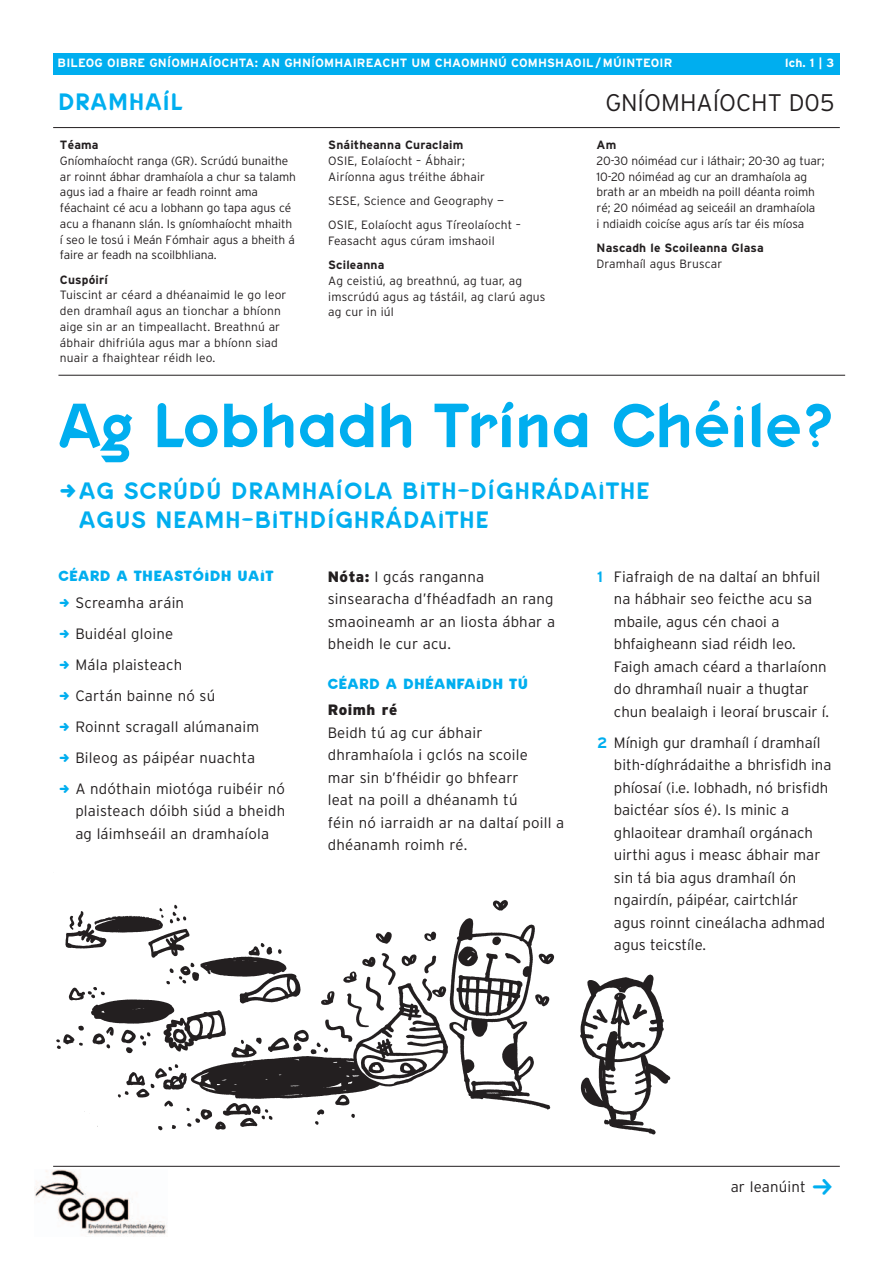
<style>
.page{position:relative;width:893px;height:1263px;background:#fff}
.page>*{position:absolute;margin:0;border:0;box-sizing:border-box;transform-origin:0 0}
.t1{font:63px "Keedy Sans Reg";color:#00aeef}
.t2{font:24px/28.8px "Keedy Sans Reg";letter-spacing:.055em;color:#00aeef}
.t3{font:300 24px "Interstate";color:#231f20}
.t4{font:300 15px/22.5px "Interstate";color:#231f20}
.t5{font:700 15px "Keedy Sans";letter-spacing:.05em;color:#00aeef}
.t6{font:900 15px "Interstate";letter-spacing:.035em;color:#231f20}
.t7{font:300 12px/15.8px "Interstate";letter-spacing:-.005em;color:#231f20}
.t8{font:300 12px/15.8px "Interstate";letter-spacing:.015em;color:#231f20}
.t9{font:700 12px "Interstate";letter-spacing:.015em;color:#fff}
.t10{font:700 12px "Interstate";letter-spacing:.015em;color:#231f20}
.s1{font-weight:900}
.s2{font-weight:700;color:#00aeef}
</style>
<div class="page">
<img style="left:35px;top:1169px;width:132px;height:67px">
<img style="left:53px;top:900px;width:625px;height:266px">
<div style="left:53px;top:53px;width:787px;height:21px;background:#00aeef"></div>
<hr style="left:53px;top:127px;width:787px;height:1px;background:#231f20">
<hr style="left:58px;top:375px;width:787px;height:1px;background:#231f20">
<hr style="left:53px;top:1166px;width:787px;height:1px;background:#231f20">
<p class="t9" style="left:58px;top:56px;width:616px">BILEOG OIBRE GNÍOMHAÍOCHTA: AN GHNÍOMHAIREACHT UM CHAOMHNÚ COMHSHAOIL / MÚINTEOIR</p>
<p class="t9" style="left:785px;top:56px;width:50px">lch. 1 | 3</p>
<h2 class="t2" style="left:58px;top:87px;width:125px">DRAMHAÍL</h2>
<h2 class="t3" style="left:605px;top:89px;width:231px">GNÍOMHAÍOCHT D05</h2>
<p class="t10" style="left:60px;top:138px;width:40px">Téama</p>
<p class="t7" style="left:60px;top:153px;width:238px">Gníomhaíocht ranga (GR). Scrúdú bunaithe ar roinnt ábhar dramhaíola a chur sa talamh agus iad a fhaire ar feadh roinnt ama féachaint cé acu a lobhann go tapa agus cé acu a fhanann slán. Is gníomhaíocht mhaith í seo le tosú i Meán Fómhair agus a bheith á faire ar feadh na scoilbhliana.</p>
<p class="t10" style="left:60px;top:273px;width:49px">Cuspóirí</p>
<p class="t8" style="left:60px;top:287px;width:228px">Tuiscint ar céard a dhéanaimid le go leor den dramhaíl agus an tionchar a bhíonn aige sin ar an timpeallacht. Breathnú ar ábhair dhifriúla agus mar a bhíonn siad nuair a fhaightear réidh leo.</p>
<p class="t10" style="left:328px;top:138px;width:137px">Snáitheanna Curaclaim</p>
<p class="t8" style="left:328px;top:153px;width:158px">OSIE, Eolaíocht – Ábhair;<br>Airíonna agus tréithe ábhair</p>
<p class="t8" style="left:328px;top:189px;width:194px;line-height:24.3px">SESE, Science and Geography —<br>OSIE, Eolaíocht agus Tíreolaíocht –</p>
<p class="t8" style="left:328px;top:233px;width:168px">Feasacht agus cúram imshaoil</p>
<p class="t10" style="left:328px;top:258px;width:58px">Scileanna</p>
<p class="t8" style="left:328px;top:273px;width:219px">Ag ceistiú, ag breathnú, ag tuar, ag imscrúdú agus ag tástáil, ag clarú agus ag cur in iúl</p>
<p class="t10" style="left:597px;top:138px;width:21px">Am</p>
<p class="t7" style="left:597px;top:153px;width:230px">20-30 nóiméad cur i láthair; 20-30 ag tuar; 10-20 nóiméad ag cur an dramhaíola ag brath ar an mbeidh na poill déanta roimh ré; 20 nóiméad ag seiceáil an dramhaíola<br>i ndiaidh coicíse agus arís tar éis míosa</p>
<p class="t10" style="left:597px;top:241px;width:169px">Nascadh le Scoileanna Glasa</p>
<p class="t8" style="left:597px;top:256px;width:127px">Dramhaíl agus Bruscar</p>
<h1 class="t1" style="left:58px;top:389px;width:775px">Ag Lobhadh Trína Chéile?</h1>
<h2 class="t2" style="left:79px;top:476px;width:572px">AG SCRÚDÚ DRAMHAÍOLA BITH-DÍGHRÁDAITHE<br>AGUS NEAMH-BITHDÍGHRÁDAITHE</h2>
<p class="t5" style="left:58px;top:567px;width:217px">CÉARD A THEASTÓIDH UAIT</p>
<p class="t4" style="left:75px;top:587px;width:211px;line-height:31px">Screamha aráin<br>Buidéal gloine<br>Mála plaisteach<br>Cartán bainne nó sú<br>Roinnt scragall alúmanaim<br>Bileog as páipéar nuachta<br>A ndóthain miotóga ruibéir nó</p>
<p class="t4" style="left:75px;top:800px;width:211px">plaisteach dóibh siúd a bheidh ag láimhseáil an dramhaíola</p>
<p class="t4" style="left:328px;top:565px;width:229px"><span class="s1">Nóta:</span> I gcás ranganna sinsearacha d’fhéadfadh an rang smaoineamh ar an liosta ábhar a bheidh le cur acu.</p>
<p class="t5" style="left:328px;top:674px;width:201px">CÉARD A DHÉANFAIDH TÚ</p>
<p class="t6" style="left:328px;top:701px;width:71px">Roimh ré</p>
<p class="t4" style="left:328px;top:721px;width:238px">Beidh tú ag cur ábhair dhramhaíola i gclós na scoile<br>mar sin b’fhéidir go bhfearr<br>leat na poill a dhéanamh tú<br>féin nó iarraidh ar na daltaí poill a dhéanamh roimh ré.</p>
<p class="t4" style="left:614px;top:565px;width:217px;text-indent:-17px"><span class="s2">1</span> Fiafraigh de na daltaí an bhfuil na hábhair seo feicthe acu sa mbaile, agus cén chaoi a bhfaigheann siad réidh leo.<br>Faigh amach céard a tharlaíonn do dhramhaíl nuair a thugtar chun bealaigh i leoraí bruscair í.</p>
<p class="t4" style="left:614px;top:731px;width:219px;text-indent:-17px"><span class="s2">2</span> Mínigh gur dramhaíl í dramhaíl bith-díghrádaithe a bhrisfidh ina phíosaí (i.e. lobhadh, nó brisfidh baictéar síos é). Is minic a ghlaoitear dramhaíl orgánach uirthi agus i measc ábhair mar sin tá bia agus dramhaíl ón ngairdín, páipéar, cairtchlár agus roinnt cineálacha adhmad agus teicstíle.</p>
<p class="t4" style="left:731px;top:1175px;width:77px">ar leanúint</p>
</div>
